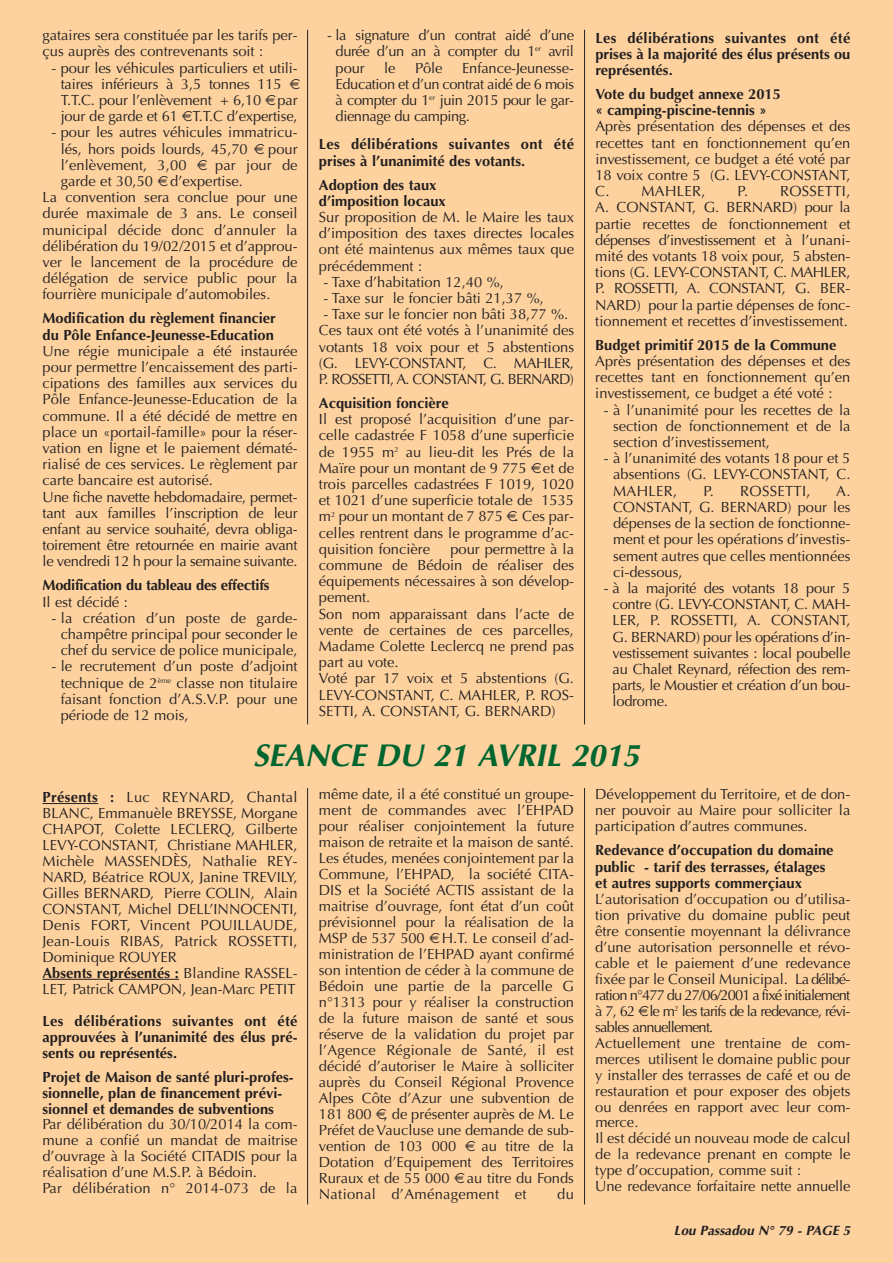
<style>
.page{position:relative;width:893px;height:1263px;background:#fdd29f}
.page>*{position:absolute;margin:0;border:0;box-sizing:border-box;transform-origin:0 0}
.t1{font:italic 700 31.5px "Optima";color:#00652e}
.t2{font:14.7px/16.2px "Optima";color:#231f20;text-align:justify}
.t3{font:700 14.7px/16.2px "Optima";color:#231f20}
.t4{font:14.7px "Optima";letter-spacing:.02em;color:#231f20}
.t5{font:italic 700 13.5px "Optima";color:#231f20}
.s1{font-weight:700}
</style>
<div class="page">
<hr style="left:307px;top:30px;width:1px;height:694px;background:#231f20">
<hr style="left:584px;top:30px;width:1px;height:694px;background:#231f20">
<hr style="left:307px;top:788px;width:1px;height:416px;background:#231f20">
<hr style="left:584px;top:788px;width:1px;height:416px;background:#231f20">
<hr style="left:43px;top:803px;width:55px;height:1px;background:#231f20">
<hr style="left:43px;top:979px;width:136px;height:1px;background:#231f20">
<p class="t2" style="left:43px;top:29px;width:257px">gataires sera constituée par les tarifs per&shy;çus auprès des contrevenants soit :</p>
<p class="t2" style="left:61px;top:61px;width:238px;text-align:left;text-indent:-9px">- pour les véhicules particuliers et utili&shy;taires inférieurs à 3,5 tonnes 115<br>T.T.C. pour l’enlèvement + 6,10 par jour de garde et 61 T.T.C d’expertise,</p>
<p class="t2" style="left:61px;top:126px;width:238px;text-indent:-9px">- pour les autres véhicules immatricu&shy;lés, hors poids lourds, 45,70</p>
<p class="t2" style="left:336px;top:29px;width:240px;text-indent:-9px">- la signature d’un contrat aidé d’une durée d’un an à compter du 1<sup>er</sup> avril pour</p>
<p class="t3" style="left:595px;top:30px;width:257px;text-align:justify">Les délibérations suivantes ont été prises à la majorité des élus présents ou représentés.</p>
<p class="t3" style="left:595px;top:86px;width:187px">Vote du budget annexe 2015 « camping-piscine-tennis »</p>
<p class="t2" style="left:595px;top:120px;width:257px">Après présentation des dépenses et des recettes tant en fonctionnement qu’en investissement, ce budget a été voté par 18 voix contre 5 (G. LEVY-CONSTANT, C. MAHLER,</p>
<p class="t2" style="left:336px;top:61px;width:240px;text-indent:126px">Enfance-Jeunesse-Education et d’un contrat aidé de 6 mois à compter du 1<sup>er</sup> juin 2015 pour le gar&shy;diennage du camping.</p>
<p class="t3" style="left:319px;top:136px;width:257px">Les délibérations suivantes ont été prises à l’unanimité des votants.</p>
<p class="t3" style="left:319px;top:177px;width:129px">Adoption des taux d’imposition locaux</p>
<p class="t2" style="left:319px;top:210px;width:257px">Sur proposition de M. le Maire les taux d’imposition des taxes directes locales ont été maintenus aux mêmes taux que précédemment :</p>
<p class="t2" style="left:323px;top:275px;width:182px">- Taxe d’habitation 12,40 %,</p>
<p class="t2" style="left:323px;top:291px;width:222px">- Taxe sur le foncier bâti 21,37 %,</p>
<p class="t2" style="left:319px;top:308px;width:257px;text-align:center">- Taxe sur le foncier non bâti 38,77 %.<br>Ces taux ont été votés à l’unanimité des votants 18 voix pour et 5 abstentions (G. LEVY-CONSTANT, C. MAHLER, P. ROSSETTI, A. CONSTANT, G. BERNARD)</p>
<p class="t3" style="left:319px;top:395px;width:131px">Acquisition foncière</p>
<p class="t2" style="left:319px;top:413px;width:257px">Il est proposé l’acquisition d’une par&shy;celle cadastrée F 1058 d’une superficie de 1955 m<sup>2</sup> au lieu-dit les Prés de la Maïre pour un montant de 9 775 et de trois parcelles cadastrées F 1019, 1020 et 1021 d’une superficie totale de 1535 m<sup>2</sup> pour un montant de 7 875 . Ces par&shy;celles rentrent dans le programme d’ac&shy;quisition foncière</p>
<p class="t2" style="left:384px;top:61px;width:13px">le</p>
<p class="t2" style="left:415px;top:61px;width:29px">Pôle</p>
<p class="t2" style="left:268px;top:142px;width:31px">pour</p>
<p class="t2" style="left:61px;top:158px;width:127px">l’enlèvement, 3,00</p>
<p class="t2" style="left:215px;top:158px;width:84px">par jour de</p>
<p class="t2" style="left:61px;top:174px;width:184px">garde et 30,50 d’expertise.</p>
<p class="t2" style="left:43px;top:191px;width:257px">La convention sera conclue pour une</p>
<p class="t2" style="left:43px;top:207px;width:257px">durée maximale de 3 ans. Le conseil</p>
<p class="t2" style="left:43px;top:223px;width:257px">municipal décide donc d’annuler la</p>
<p class="t2" style="left:43px;top:239px;width:257px">délibération du 19/02/2015 et d’approu-</p>
<p class="t2" style="left:43px;top:255px;width:257px">ver le lancement de la procédure de</p>
<p class="t2" style="left:43px;top:272px;width:257px">délégation de service public pour la</p>
<p class="t2" style="left:43px;top:288px;width:229px">fourrière municipale d’automobiles.</p>
<p class="t3" style="left:43px;top:310px;width:235px">Modification du règlement financier du Pôle Enfance-Jeunesse-Education</p>
<p class="t2" style="left:43px;top:344px;width:257px;text-align:left">Une régie municipale a été instaurée pour permettre l’encaissement des parti&shy;cipations des familles aux services du Pôle Enfance-Jeunesse-Education de la commune. Il a été décidé de mettre en place un «portail-famille» pour la réser&shy;vation en ligne et le paiement dématé&shy;rialisé de ces services. Le règlement par carte bancaire est autorisé.<br>Une fiche navette hebdomadaire, permet&shy;tant aux familles l’inscription de leur enfant au service souhaité, devra obliga&shy;toirement être retournée en mairie avant le vendredi 12 h pour la semaine suivante.</p>
<p class="t3" style="left:43px;top:577px;width:228px">Modification du tableau des effectifs</p>
<p class="t2" style="left:43px;top:595px;width:87px">Il est décidé :</p>
<p class="t2" style="left:61px;top:611px;width:238px;text-indent:-9px">- la création d’un poste de garde&shy;champêtre principal pour seconder le chef du service de police municipale,</p>
<p class="t2" style="left:61px;top:660px;width:238px;text-indent:-9px">- le recrutement d’un poste d’adjoint technique de 2<sup>ème</sup> classe non titulaire faisant fonction d’A.S.V.P. pour une période de 12 mois,</p>
<p class="t2" style="left:595px;top:185px;width:257px;text-indent:142px">P. ROSSETTI, A. CONSTANT, G. BERNARD) pour la partie recettes de fonctionnement et dépenses d’investissement et à l’unani&shy;mité des votants 18 voix pour, 5 absten&shy;tions (G. LEVY-CONSTANT, C. MAHLER, P. ROSSETTI, A. CONSTANT, G. BER-NARD) pour la partie dépenses de fonc&shy;tionnement et recettes d’investissement.</p>
<p class="t3" style="left:595px;top:337px;width:243px">Budget primitif 2015 de la Commune</p>
<p class="t2" style="left:595px;top:354px;width:257px">Après présentation des dépenses et des recettes tant en fonctionnement qu’en investissement, ce budget a été voté :</p>
<p class="t2" style="left:613px;top:403px;width:239px;text-indent:-9px">- à l’unanimité pour les recettes de la section de fonctionnement et de la section d’investissement,</p>
<p class="t2" style="left:613px;top:452px;width:239px;text-indent:-9px">- à l’unanimité des votants 18 pour et 5 absentions (G. LEVY-CONSTANT, C.<br>MAHLER,</p>
<p class="t2" style="left:613px;top:484px;width:239px;text-indent:223px">A.<br>CONSTANT, G. BERNARD) pour les dépenses de la section de fonctionne&shy;ment et pour les opérations d’investis&shy;sement autres que celles mentionnées ci-dessous,</p>
<p class="t2" style="left:613px;top:581px;width:239px;text-indent:-9px">- à la majorité des votants 18 pour 5 contre (G. LEVY-CONSTANT, C. MAH-LER, P. ROSSETTI, A. CONSTANT, G. BERNARD) pour les opérations d’in&shy;vestissement suivantes : local poubelle au Chalet Reynard, réfection des rem&shy;parts, le Moustier et création d’un bou&shy;lodrome.</p>
<h1 class="t1" style="left:253px;top:742px;width:388px">SEANCE DU 21 AVRIL 2015</h1>
<p class="t4" style="left:703px;top:485px;width:109px">P. ROSSETTI,</p>
<p class="t2" style="left:319px;top:542px;width:257px;text-align:left;text-indent:131px">pour permettre à la commune de Bédoin de réaliser des équipements nécessaires à son dévelop&shy;pement.<br>Son nom apparaissant dans l’acte de vente de certaines de ces parcelles,<br>Madame Colette Leclercq ne prend pas part au vote.<br>Voté par 17 voix et 5 abstentions (G.<br>LEVY-CONSTANT, C. MAHLER, P. ROS-<br>SETTI, A. CONSTANT, G. BERNARD)</p>
<p class="t2" style="left:43px;top:790px;width:257px;text-align:left"><span class="s1">Présents :</span> Luc REYNARD, Chantal BLANC, Emmanuèle BREYSSE, Morgane CHAPOT, Colette LECLERQ, Gilberte LEVY-CONSTANT, Christiane MAHLER, Michèle MASSENDÈS, Nathalie REY-NARD, Béatrice ROUX, Janine TREVILY, Gilles BERNARD, Pierre COLIN, Alain CONSTANT, Michel DELL’INNOCENTI, Denis FORT, Vincent POUILLAUDE, Jean-Louis RIBAS, Patrick ROSSETTI, Dominique ROUYER<br><span class="s1">Absents représentés :</span> Blandine RASSEL-LET, Patrick CAMPON, Jean-Marc PETIT</p>
<p class="t3" style="left:42px;top:1013px;width:257px;text-align:justify">Les délibérations suivantes ont été approuvées à l’unanimité des élus pré&shy;sents ou représentés.</p>
<p class="t3" style="left:42px;top:1069px;width:253px">Projet de Maison de santé pluri-profes&shy;sionnelle, plan de financement prévi&shy;sionnel et demandes de subventions</p>
<p class="t2" style="left:42px;top:1118px;width:257px;text-align:left">Par délibération du 30/10/2014 la com&shy;mune a confié un mandat de maitrise d’ouvrage à la Société CITADIS pour la réalisation d’une M.S.P. à Bédoin.<br>Par délibération n° 2014-073 de la</p>
<p class="t2" style="left:319px;top:788px;width:257px">même date, il a été constitué un groupe&shy;ment de commandes avec l’EHPAD pour réaliser conjointement la future maison de retraite et la maison de santé.<br>Les études, menées conjointement par la Commune, l’EHPAD, la société CITA-DIS et la Société ACTIS assistant de la maitrise d’ouvrage, font état d’un coût prévisionnel pour la réalisation de la MSP de 537 500 H.T. Le conseil d’ad&shy;ministration de l’EHPAD ayant confirmé son intention de céder à la commune de Bédoin une partie de la parcelle G n°1313 pour y réaliser la construction de la future maison de santé et sous réserve de la validation du projet par l’Agence Régionale de Santé, il est décidé d’autoriser le Maire à solliciter auprès du Conseil Régional Provence Alpes Côte d’Azur une subvention de 181 800 , de présenter auprès de M. Le Préfet de Vaucluse une demande de sub&shy;vention de 103 000</p>
<p class="t2" style="left:319px;top:1139px;width:257px;text-indent:163px">au titre de la Dotation d’Equipement des Territoires Ruraux et de 55 000 au titre du Fonds National d’Aménagement et</p>
<p class="t2" style="left:557px;top:1187px;width:18px">du</p>
<p class="t2" style="left:595px;top:788px;width:257px">Développement du Territoire, et de don&shy;ner pouvoir au Maire pour solliciter la participation d’autres communes.</p>
<p class="t3" style="left:595px;top:842px;width:240px">Redevance d’occupation du domaine public - tarif des terrasses, étalages et autres supports commerçiaux</p>
<p class="t2" style="left:595px;top:892px;width:257px;text-align:left">L’autorisation d’occupation ou d’utilisa&shy;tion privative du domaine public peut être consentie moyennant la délivrance d’une autorisation personnelle et révo&shy;cable et le paiement d’une redevance fixée par le Conseil Municipal. Ladélibé&shy;ration n°477 du 27/06/2001 a fixé initialement à 7, 62 le m<sup>2</sup> les tarifs de la redevance, révi&shy;sables annuellement.<br>Actuellement une trentaine de com&shy;merces utilisent le domaine public pour y installer des terrasses de café et ou de restauration et pour exposer des objets ou denrées en rapport avec leur com&shy;merce.<br>Il est décidé un nouveau mode de calcul de la redevance prenant en compte le type d’occupation, comme suit :<br>Une redevance forfaitaire nette annuelle</p>
<p class="t5" style="left:674px;top:1225px;width:178px">Lou Passadou N° 79 - PAGE 5</p>
</div>
